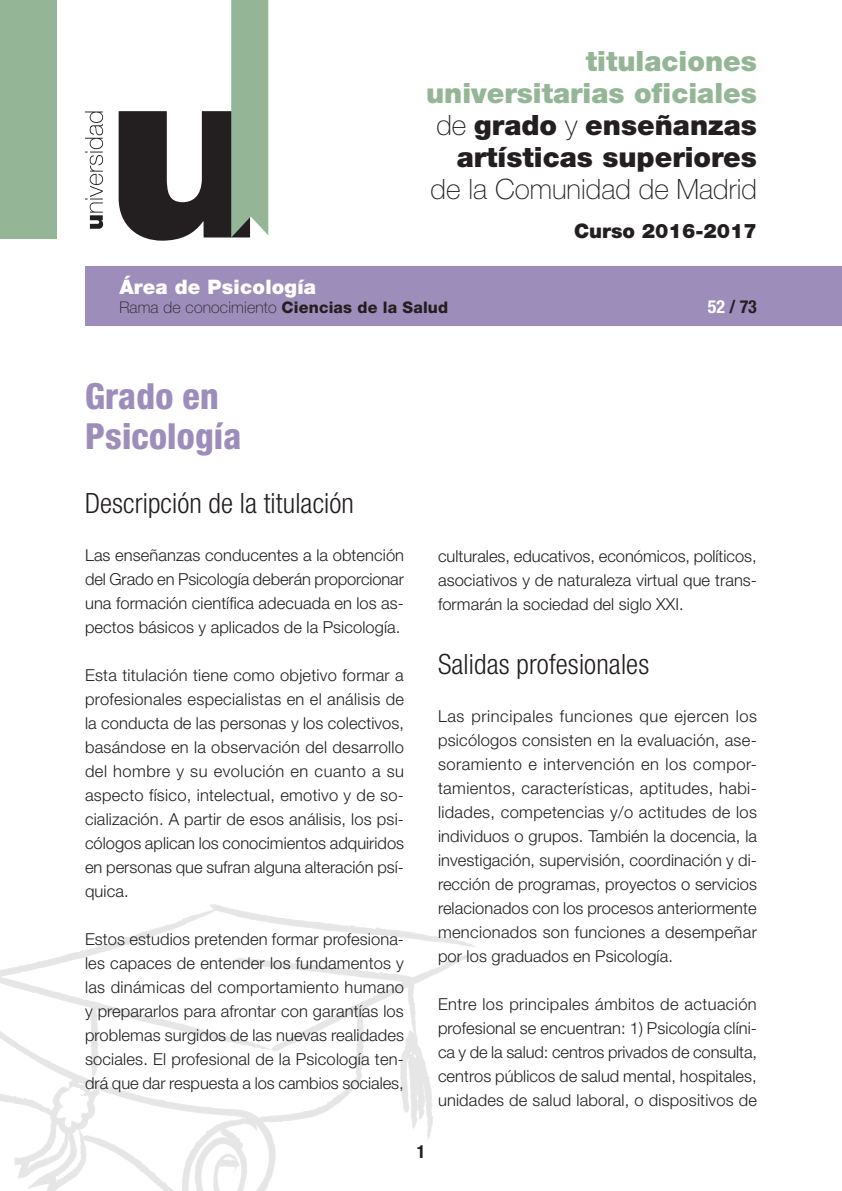
<style>
.page{position:relative;width:842px;height:1191px;background:#fff}
.page>*{position:absolute;margin:0;border:0;box-sizing:border-box;transform-origin:0 0}
.Ladillo_1{font:800 condensed 36px/40px "Helvetica Neue LT Std";letter-spacing:.005em;color:#9c8dbb}
._20__Leyenda_par_1{font:900 28px/32px "Helvetica Neue LT Std";color:#94b596;text-align:right}
.Ladillo_2{font:300 condensed 28px "Helvetica Neue LT Std";letter-spacing:.005em;color:#231f20}
._20__Leyenda_par_2{font:900 20px "Helvetica Neue LT Std";letter-spacing:.01em;color:#fff}
._20__Leyenda_par_2-2{font:900 20px "Helvetica Neue LT Std";color:#231f20}
.t1{font:700 condensed 18px "Helvetica Neue LT Std";color:#231f20}
.texto_corrido{font:300 16.4px/24px "Helvetica Neue LT Std";letter-spacing:.005em;color:#231f20;text-align:justify}
._20__Leyenda_par_2-3{font:100 16px "Helvetica Neue LT Std";letter-spacing:.01em;color:#231f20}
.s1{font-weight:100;color:#231f20}
.s2{color:#231f20}
.s3{font-weight:800}
.s4{color:#fff}
</style>
<div class="page">
<div style="left:0;top:0;width:57px;height:238px;background:#94b596"></div>
<img style="left:0;top:904px;width:476px;height:287px">
<div style="left:85px;top:266px;width:757px;height:60px;background:#9c8dbb"></div>
<svg style="left:85px;top:111px;width:18px;height:118px"></svg>
<svg style="left:119px;top:0;width:149px;height:241px"></svg>
<p class="_20__Leyenda_par_1" style="left:426px;top:45px;width:332px">titulaciones universitarias oficiales <span class="s1">de</span> <span class="s2">grado</span> <span class="s1">y</span> <span class="s2">enseñanzas artísticas superiores </span><span class="s1">de la Comunidad de Madrid</span></p>
<p class="_20__Leyenda_par_2-2" style="left:574px;top:219px;width:184px">Curso 2016-2017</p>
<p class="_20__Leyenda_par_2" style="left:119px;top:275px;width:198px">Área de Psicología</p>
<p class="_20__Leyenda_par_2-3" style="left:119px;top:298px;width:330px">Rama de conocimiento <span class="s3">Ciencias de la Salud</span></p>
<p class="t1" style="left:708px;top:296px;width:51px"><span class="s4">52</span> / 73</p>
<p class="Ladillo_1" style="left:85px;top:375px;width:158px">Grado en<br>Psicología</p>
<p class="Ladillo_2" style="left:85px;top:486px;width:270px">Descripción de la titulación</p>
<p class="texto_corrido" style="left:85px;top:542px;width:321px">Las enseñanzas conducentes a la obtención del Grado en Psicología deberán proporcionar una formación científica adecuada en los as&shy;pectos básicos y aplicados de la Psicología.</p>
<p class="texto_corrido" style="left:85px;top:662px;width:321px">Esta titulación tiene como objetivo formar a profesionales especialistas en el análisis de la conducta de las personas y los colectivos, basándose en la observación del desarrollo del hombre y su evolución en cuanto a su aspecto físico, intelectual, emotivo y de so&shy;cialización. A partir de esos análisis, los psi&shy;cólogos aplican los conocimientos adquiridos en personas que sufran alguna alteración psí&shy;quica.</p>
<p class="texto_corrido" style="left:85px;top:926px;width:321px">Estos estudios pretenden formar profesiona&shy;les capaces de entender los fundamentos y las dinámicas del comportamiento humano y prepararlos para afrontar con garantías los problemas surgidos de las nuevas realidades sociales. El profesional de la Psicología ten&shy;drá que dar respuesta a los cambios sociales,</p>
<p class="t1" style="left:417px;top:1141px;width:10px">1</p>
<p class="texto_corrido" style="left:438px;top:544px;width:320px">culturales, educativos, económicos, políticos, asociativos y de naturaleza virtual que trans&shy;formarán la sociedad del siglo XXI.</p>
<p class="Ladillo_2" style="left:438px;top:648px;width:213px">Salidas profesionales</p>
<p class="texto_corrido" style="left:438px;top:704px;width:321px">Las principales funciones que ejercen los psicólogos consisten en la evaluación, ase&shy;soramiento e intervención en los compor&shy;tamientos, características, aptitudes, habi&shy;lidades, competencias y/o actitudes de los individuos o grupos. También la docencia, la investigación, supervisión, coordinación y di&shy;rección de programas, proyectos o servicios relacionados con los procesos anteriormente mencionados son funciones a desempeñar por los graduados en Psicología.</p>
<p class="texto_corrido" style="left:438px;top:992px;width:321px">Entre los principales ámbitos de actuación profesional se encuentran: 1) Psicología clíni&shy;ca y de la salud: centros privados de consulta, centros públicos de salud mental, hospitales, unidades de salud laboral, o dispositivos de</p>
</div>
